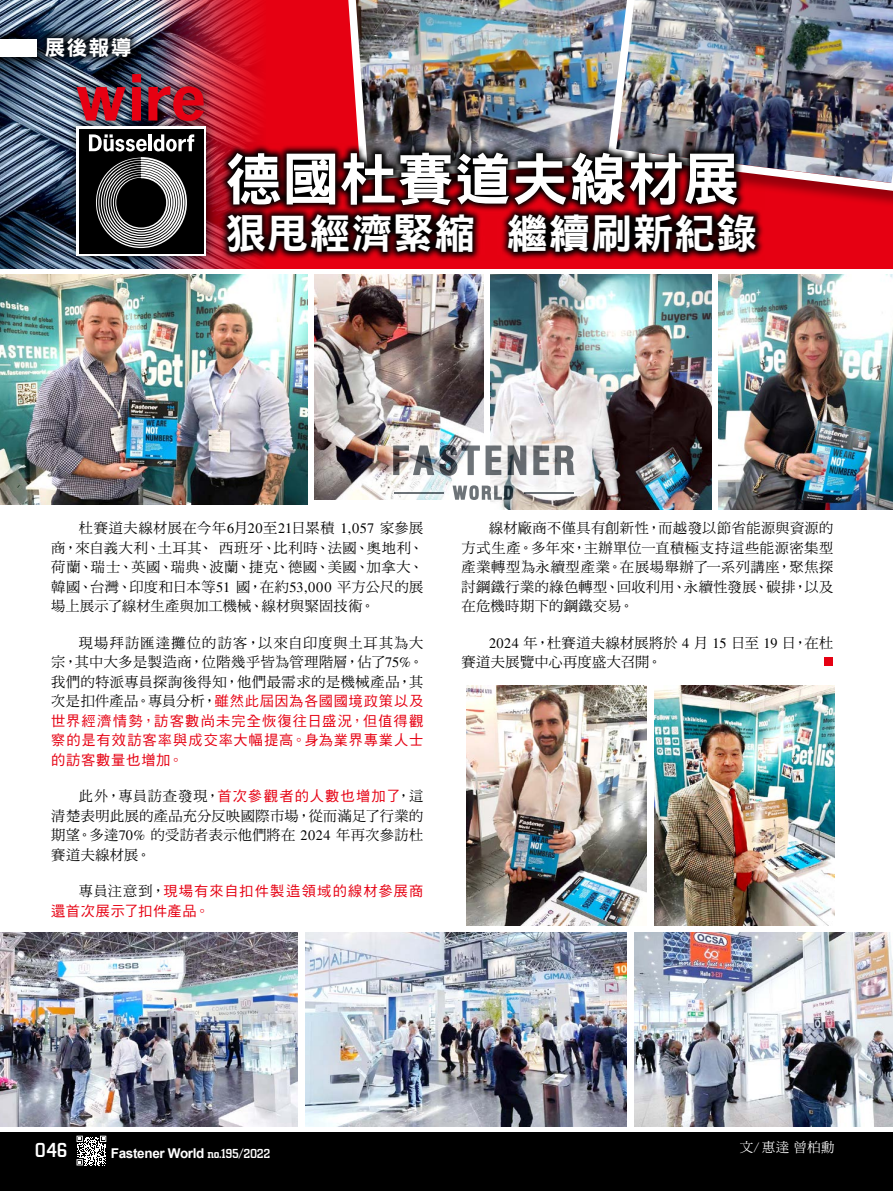
<style>
.page{position:relative;width:893px;height:1191px;background:#fff}
.page>*{position:absolute;margin:0;border:0;box-sizing:border-box;transform-origin:0 0}
.t1{font:57px "DF Hei Std W9";letter-spacing:.01em;color:#fff}
.t2{font:41.4px "DF Hei Std W9";letter-spacing:.005em;color:#fff}
.t3{font:21px "DF Hei Std W9";color:#fff}
.t4{font:500 21px "City D";color:#fff}
.t5{font:14.25px/19.5px "DF Ming Std W5";letter-spacing:.025em;color:#000;text-align:justify}
.t6{font:14.25px/19.5px "DF Hei Std W5";letter-spacing:.065em;color:#e60012;text-align:justify}
.t7{font:700 13.5px "Arial";letter-spacing:-.025em;color:#fff}
.t8{font:13.5px "DF Ming Std W5";letter-spacing:.035em;color:#fff}
.s1{font-family:"Times"}
.s2{font-family:"DF Ming Std W5";color:#000}
.s3{font-family:"DF Hei Std W5";color:#e60012}
.s4{font-family:"City D";font-weight:500}
.s5{font-family:"Times New Roman";font-style:italic}
</style>
<div class="page">
<div style="left:0;top:0;width:893px;height:268px;background:#e60012"></div>
<img style="left:0;top:0;width:257px;height:268px">
<div style="left:0;top:1132px;width:893px;height:59px;background:#000"></div>
<div style="left:36px;top:27px;width:104px;height:39px;background:#000;opacity:.75"></div>
<div style="left:0;top:30px;width:46px;height:37px;background:#000;opacity:.75"></div>
<div style="left:0;top:40px;width:36px;height:17px;background:#fff"></div>
<svg style="left:77px;top:1135px;width:29px;height:30px"></svg>
<img style="left:0;top:274px;width:308px;height:230px">
<img style="left:719px;top:274px;width:174px;height:235px">
<img style="left:315px;top:274px;width:169px;height:225px">
<div style="left:67px;top:65px;width:149px;height:201px;background:#000;opacity:.75"></div>
<div style="left:77px;top:126px;width:129px;height:130px;background:linear-gradient(to right,#fff,#fff)"></div>
<div style="left:79px;top:129px;width:125px;height:124px;background:#000"></div>
<svg style="left:89px;top:134px;width:58px;height:17px"></svg>
<hr style="left:149px;top:134px;width:3px;height:17px;background:#fff">
<svg style="left:154px;top:134px;width:40px;height:17px"></svg>
<svg style="left:77px;top:87px;width:49px;height:34px"></svg>
<svg style="left:132px;top:74px;width:9px;height:47px"></svg>
<svg style="left:148px;top:86px;width:56px;height:35px"></svg>
<svg style="left:96px;top:157px;width:91px;height:91px"></svg>
<img style="left:635px;top:932px;width:258px;height:195px">
<img style="left:306px;top:932px;width:320px;height:195px">
<img style="left:0;top:932px;width:298px;height:195px">
<img style="left:491px;top:274px;width:221px;height:235px">
<img style="left:467px;top:686px;width:180px;height:240px">
<img style="left:655px;top:686px;width:180px;height:240px">
<div style="left:825px;top:657px;width:8px;height:8px;background:#e60012"></div>
<img style="left:348px;top:0;width:256px;height:144px">
<div style="left:611px;top:0;width:282px;height:210px;background:#000;opacity:.35"></div>
<img style="left:604px;top:0;width:289px;height:196px">
<svg style="left:219px;top:144px;width:545px;height:117px;background:#3a0a0e"></svg>
<div style="left:383px;top:435px;width:201px;height:74px;background:#fff;opacity:.75"></div>
<svg style="left:393px;top:445px;width:181px;height:55px"></svg>
<hr style="left:394px;top:492px;width:49px;height:1px;background:#0c161e">
<hr style="left:524px;top:492px;width:49px;height:1px;background:#0c161e">
<h3 class="t3" style="left:45px;top:36px;width:89px">展後報導</h3>
<h1 class="t1" style="left:225px;top:148px;width:516px">德國杜賽道夫線材展</h1>
<h2 class="t2" style="left:225px;top:211px;width:533px">狠甩經濟緊縮 繼續刷新紀錄</h2>
<p class="t5" style="left:51px;top:518px;width:374px;text-indent:28px">杜賽道夫線材展在今年<span class="s1">6</span>月<span class="s1">20</span>至<span class="s1">21</span>日累積 <span class="s1">1,057</span> 家參展商，來自義大利、土耳其、西班牙、比利時、法國、奧地利、荷蘭、瑞士、英國、瑞典、波蘭、捷克、德國、美國、加拿大、韓國、台灣、印度和日本等<span class="s1">51</span> 國，在約<span class="s1">53,000</span> 平方公尺的展場上展示了線材生產與加工機械、線材與緊固技術。</p>
<p class="t5" style="left:51px;top:633px;width:374px;text-indent:28px">現場拜訪匯達攤位的訪客，以來自印度與土耳其為大宗，其中大多是製造商，位階幾乎皆為管理階層，佔了<span class="s1">75%</span>。我們的特派專員探詢後得知，他們最需求的是機械產品，其</p>
<p class="t6" style="left:51px;top:691px;width:374px"><span class="s2">次是扣件產品。專員分析，</span>雖然此屆因為各國國境政策以及世界經濟情勢，訪客數尚未完全恢復往日盛況，但值得觀察的是有效訪客率與成交率大幅提高。身為業界專業人士的訪客數量也增加。</p>
<p class="t5" style="left:51px;top:786px;width:374px;text-indent:28px">此外，專員訪查發現，<span class="s3">首次參觀者的人數也增加了</span>，這清楚表明此展的產品充分反映國際市場，從而滿足了行業的期望。多達<span class="s1">70%</span> 的受訪者表示他們將在 <span class="s1">2024</span> 年再次參訪杜賽道夫線材展。</p>
<p class="t6" style="left:51px;top:881px;width:374px;text-indent:28px"><span class="s2">專員注意到，</span>現場有來自扣件製造領域的線材參展商還首次展示了扣件產品。</p>
<p class="t5" style="left:461px;top:518px;width:374px;text-indent:28px">線材廠商不僅具有創新性，而越發以節省能源與資源的方式生產。多年來，主辦單位一直積極支持這些能源密集型產業轉型為永續型產業。在展場舉辦了一系列講座，聚焦探討鋼鐵行業的綠色轉型、回收利用、永續性發展、碳排，以及在危機時期下的鋼鐵交易。</p>
<p class="t5" style="left:461px;top:633px;width:374px;text-indent:28px"><span class="s1">2024</span> 年，杜賽道夫線材展將於 <span class="s1">4</span> 月 <span class="s1">15</span> 日至 <span class="s1">19</span> 日，在杜賽道夫展覽中心再度盛大召開。</p>
<h3 class="t4" style="left:35px;top:1138px;width:34px">046</h3>
<p class="t7" style="left:111px;top:1144px;width:161px">Fastener World <span class="s4">no.195/2022</span></p>
<p class="t8" style="left:740px;top:1139px;width:96px">文<span class="s5">/</span> 惠達曾柏勳</p>
</div>
